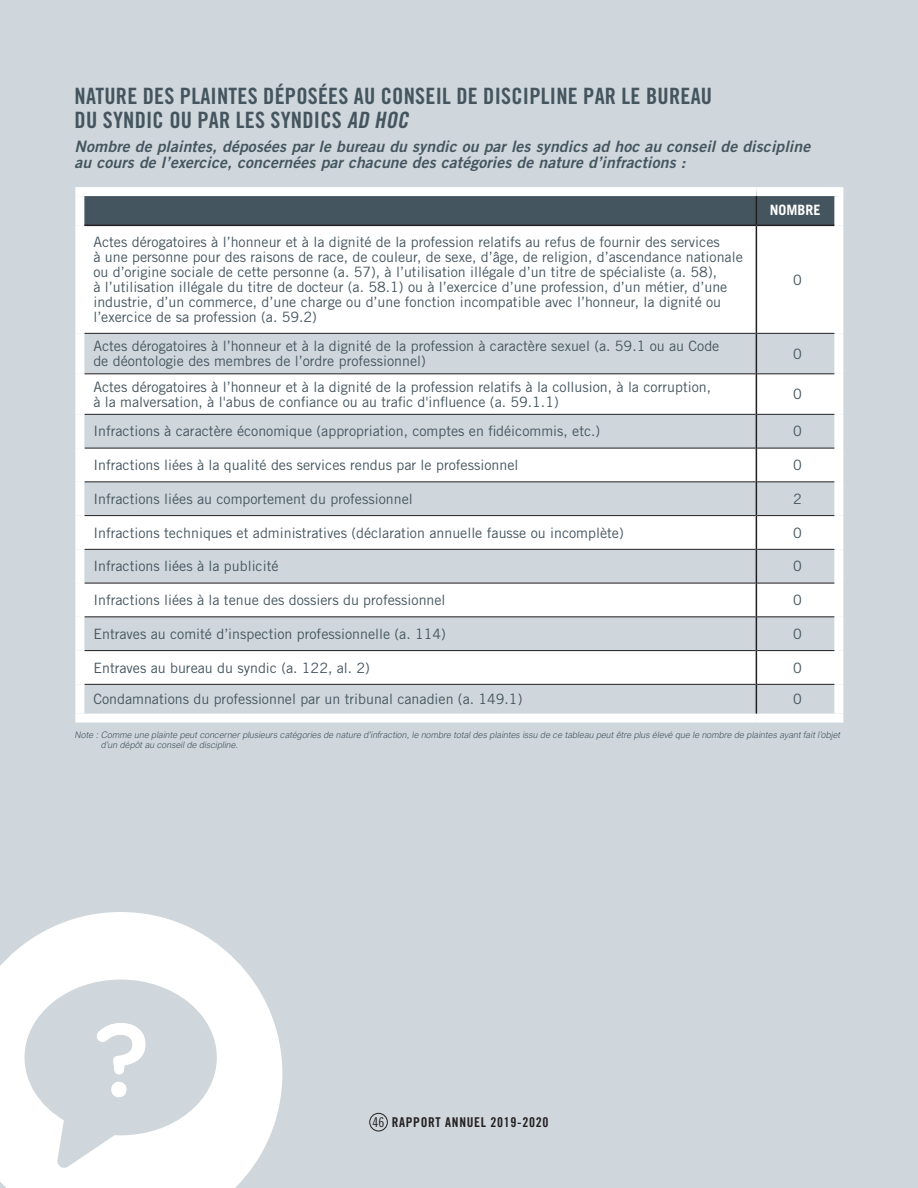
<style>
.page{position:relative;width:918px;height:1188px;background:#cfd7dc}
.page>*{position:absolute;margin:0;border:0;box-sizing:border-box;transform-origin:0 0}
._02_SECTION_TEXTE_CO{font:22.5px/24.8px "Trade Gothic LT Std Bd Cn 20";letter-spacing:.01em;color:#45555f}
._03_SOUS_SOUS_TITRE{font:15.75px/16.5px "Trade Gothic LT Std Bd 2 Obl";letter-spacing:.01em;color:#45555f}
.TXT_Tableaux_grand{font:14.25px/15px "Trade Gothic LT Std";color:#45555f}
.TXT_ENTETE_TBL_grand{font:700 14.25px "Trade Gothic LT Std";color:#fff}
.t1{font:13.5px "Trade Gothic LT Std Bd Cn 20";letter-spacing:.05em;color:#231f20}
.bas_de_tableau{font:italic 300 9px/10.5px "Arial Nova W07";color:#45555f}
.s1{font-style:italic}
.s2{font-family:"Trade Gothic LT Std Cn 18"}
</style>
<div class="page">
<div style="left:370px;top:1113px;width:18px;height:18px;border:1px solid #231f20;border-radius:50%"></div>
<div style="left:84px;top:226px;width:750px;height:107px;background:#fff"></div>
<svg style="left:84px;top:374px;width:750px;height:242px;fill:#fff"></svg>
<svg style="left:84px;top:617px;width:750px;height:97px"></svg>
<div style="left:834px;top:196px;width:9px;height:29px;background:#fff"></div>
<div style="left:834px;top:225px;width:9px;height:108px;background:#fff"></div>
<div style="left:834px;top:333px;width:9px;height:41px;background:#fff"></div>
<div style="left:834px;top:374px;width:9px;height:40px;background:#fff"></div>
<div style="left:834px;top:414px;width:9px;height:34px;background:#fff"></div>
<div style="left:834px;top:448px;width:9px;height:34px;background:#fff"></div>
<div style="left:834px;top:482px;width:9px;height:34px;background:#fff"></div>
<div style="left:834px;top:516px;width:9px;height:33px;background:#fff"></div>
<div style="left:834px;top:549px;width:9px;height:34px;background:#fff"></div>
<div style="left:834px;top:583px;width:9px;height:34px;background:#fff"></div>
<div style="left:834px;top:617px;width:9px;height:34px;background:#fff"></div>
<div style="left:834px;top:651px;width:9px;height:33px;background:#fff"></div>
<div style="left:834px;top:684px;width:9px;height:30px;background:#fff"></div>
<div style="left:75px;top:714px;width:681px;height:9px;background:#fff"></div>
<div style="left:756px;top:714px;width:87px;height:9px;background:#fff"></div>
<hr style="left:84px;top:333px;width:672px;height:1px;background:#231f20">
<hr style="left:757px;top:333px;width:77px;height:1px;background:#231f20">
<hr style="left:84px;top:373px;width:672px;height:1px;background:#231f20">
<hr style="left:757px;top:373px;width:77px;height:1px;background:#231f20">
<hr style="left:84px;top:414px;width:672px;height:1px;background:#231f20">
<hr style="left:757px;top:414px;width:77px;height:1px;background:#231f20">
<hr style="left:84px;top:448px;width:672px;height:1px;background:#231f20">
<hr style="left:757px;top:448px;width:77px;height:1px;background:#231f20">
<hr style="left:84px;top:481px;width:672px;height:1px;background:#231f20">
<hr style="left:757px;top:481px;width:77px;height:1px;background:#231f20">
<hr style="left:84px;top:515px;width:672px;height:1px;background:#231f20">
<hr style="left:757px;top:515px;width:77px;height:1px;background:#231f20">
<hr style="left:84px;top:549px;width:672px;height:1px;background:#231f20">
<hr style="left:757px;top:549px;width:77px;height:1px;background:#231f20">
<hr style="left:84px;top:583px;width:672px;height:1px;background:#231f20">
<hr style="left:757px;top:583px;width:77px;height:1px;background:#231f20">
<hr style="left:84px;top:616px;width:672px;height:1px;background:#231f20">
<hr style="left:757px;top:616px;width:77px;height:1px;background:#231f20">
<hr style="left:84px;top:650px;width:672px;height:1px;background:#231f20">
<hr style="left:757px;top:650px;width:77px;height:1px;background:#231f20">
<hr style="left:84px;top:684px;width:672px;height:1px;background:#231f20">
<hr style="left:757px;top:684px;width:77px;height:1px;background:#231f20">
<div style="left:75px;top:187px;width:681px;height:9px;background:#fff"></div>
<div style="left:756px;top:187px;width:87px;height:9px;background:#fff"></div>
<div style="left:75px;top:196px;width:9px;height:29px;background:#fff"></div>
<div style="left:75px;top:225px;width:9px;height:108px;background:#fff"></div>
<div style="left:75px;top:333px;width:9px;height:41px;background:#fff"></div>
<div style="left:75px;top:374px;width:9px;height:40px;background:#fff"></div>
<div style="left:75px;top:414px;width:9px;height:34px;background:#fff"></div>
<div style="left:75px;top:448px;width:9px;height:34px;background:#fff"></div>
<div style="left:75px;top:482px;width:9px;height:34px;background:#fff"></div>
<div style="left:75px;top:516px;width:9px;height:33px;background:#fff"></div>
<div style="left:75px;top:549px;width:9px;height:34px;background:#fff"></div>
<div style="left:75px;top:583px;width:9px;height:34px;background:#fff"></div>
<div style="left:75px;top:617px;width:9px;height:34px;background:#fff"></div>
<div style="left:75px;top:651px;width:9px;height:33px;background:#fff"></div>
<div style="left:75px;top:684px;width:9px;height:30px;background:#fff"></div>
<svg style="left:80px;top:192px;width:759px;height:33px;background:#5d6b73"></svg>
<hr style="left:756px;top:226px;width:1px;height:107px;background:#231f20">
<hr style="left:756px;top:333px;width:1px;height:41px;background:#231f20">
<hr style="left:756px;top:374px;width:1px;height:40px;background:#231f20">
<hr style="left:756px;top:414px;width:1px;height:34px;background:#231f20">
<hr style="left:756px;top:448px;width:1px;height:34px;background:#231f20">
<hr style="left:756px;top:482px;width:1px;height:34px;background:#231f20">
<hr style="left:756px;top:516px;width:1px;height:33px;background:#231f20">
<hr style="left:756px;top:549px;width:1px;height:34px;background:#231f20">
<hr style="left:756px;top:583px;width:1px;height:34px;background:#231f20">
<hr style="left:756px;top:617px;width:1px;height:34px;background:#231f20">
<hr style="left:756px;top:651px;width:1px;height:33px;background:#231f20">
<hr style="left:756px;top:684px;width:1px;height:30px;background:#231f20">
<hr style="left:84px;top:225px;width:672px;height:1px;background:#231f20">
<hr style="left:756px;top:225px;width:78px;height:1px;background:#231f20">
<svg style="left:0;top:912px;width:282px;height:276px;fill:#fff"></svg>
<svg style="left:97px;top:1023px;width:48px;height:74px"></svg>
<p class="_02_SECTION_TEXTE_CO" style="left:75px;top:83px;width:639px">NATURE DES PLAINTES DÉPOSÉES AU CONSEIL DE DISCIPLINE PAR LE BUREAU<br>DU SYNDIC OU PAR LES SYNDICS <span class="s1">AD HOC</span></p>
<p class="_03_SOUS_SOUS_TITRE" style="left:75px;top:138px;width:737px">Nombre de plaintes, déposées par le bureau du syndic ou par les syndics ad hoc au conseil de discipline au cours de l’exercice, concernées par chacune des catégories de nature d’infractions :</p>
<p class="TXT_Tableaux_grand" style="left:93px;top:234px;width:651px">Actes dérogatoires à l’honneur et à la dignité de la profession relatifs au refus de fournir des services<br>à une personne pour des raisons de race, de couleur, de sexe, d’âge, de religion, d’ascendance nationale ou d’origine sociale de cette personne (a. 57), à l’utilisation illégale d’un titre de spécialiste (a. 58),<br>à l’utilisation illégale du titre de docteur (a. 58.1) ou à l’exercice d’une profession, d’un métier, d’une industrie, d’un commerce, d’une charge ou d’une fonction incompatible avec l’honneur, la dignité ou l’exercice de sa profession (a. 59.2)</p>
<p class="TXT_ENTETE_TBL_grand" style="left:770px;top:202px;width:52px">NOMBRE</p>
<p class="TXT_Tableaux_grand" style="left:793px;top:272px;width:10px">0</p>
<p class="TXT_Tableaux_grand" style="left:93px;top:338px;width:628px">Actes dérogatoires à l’honneur et à la dignité de la profession à caractère sexuel (a. 59.1 ou au Code de déontologie des membres de l’ordre professionnel)</p>
<p class="TXT_Tableaux_grand" style="left:793px;top:346px;width:10px">0</p>
<p class="TXT_Tableaux_grand" style="left:93px;top:379px;width:619px">Actes dérogatoires à l’honneur et à la dignité de la profession relatifs à la collusion, à la corruption, à la malversation, à l'abus de confiance ou au trafic d'influence (a. 59.1.1)</p>
<p class="TXT_Tableaux_grand" style="left:793px;top:386px;width:10px">0</p>
<p class="TXT_Tableaux_grand" style="left:93px;top:424px;width:508px">Infractions à caractère économique (appropriation, comptes en fidéicommis, etc.)</p>
<p class="TXT_Tableaux_grand" style="left:793px;top:424px;width:10px">0</p>
<p class="TXT_Tableaux_grand" style="left:93px;top:457px;width:427px">Infractions liées à la qualité des services rendus par le professionnel</p>
<p class="TXT_Tableaux_grand" style="left:793px;top:457px;width:10px">0</p>
<p class="TXT_Tableaux_grand" style="left:93px;top:491px;width:321px">Infractions liées au comportement du professionnel</p>
<p class="TXT_Tableaux_grand" style="left:793px;top:491px;width:10px">2</p>
<p class="TXT_Tableaux_grand" style="left:93px;top:525px;width:532px">Infractions techniques et administratives (déclaration annuelle fausse ou incomplète)</p>
<p class="TXT_Tableaux_grand" style="left:793px;top:525px;width:10px">0</p>
<p class="TXT_Tableaux_grand" style="left:93px;top:559px;width:187px">Infractions liées à la publicité</p>
<p class="TXT_Tableaux_grand" style="left:793px;top:559px;width:10px">0</p>
<p class="TXT_Tableaux_grand" style="left:93px;top:592px;width:354px">Infractions liées à la tenue des dossiers du professionnel</p>
<p class="TXT_Tableaux_grand" style="left:793px;top:592px;width:10px">0</p>
<p class="TXT_Tableaux_grand" style="left:93px;top:626px;width:354px">Entraves au comité d’inspection professionnelle (a. 114)</p>
<p class="TXT_Tableaux_grand" style="left:793px;top:626px;width:10px">0</p>
<p class="TXT_Tableaux_grand" style="left:93px;top:660px;width:278px">Entraves au bureau du syndic (a. 122, al. 2)</p>
<p class="TXT_Tableaux_grand" style="left:793px;top:660px;width:10px">0</p>
<p class="TXT_Tableaux_grand" style="left:93px;top:692px;width:431px">Condamnations du professionnel par un tribunal canadien (a. 149.1)</p>
<p class="TXT_Tableaux_grand" style="left:793px;top:692px;width:10px">0</p>
<p class="bas_de_tableau" style="left:101px;top:729px;width:743px;text-indent:-26px">Note : Comme une plainte peut concerner plusieurs catégories de nature d’infraction, le nombre total des plaintes issu de ce tableau peut être plus élevé que le nombre de plaintes ayant fait l’objet d’un dépôt au conseil de discipline.</p>
<p class="t1" style="left:373px;top:1114px;width:177px"><span class="s2">46</span> RAPPORT ANNUEL 2019-2020</p>
</div>
